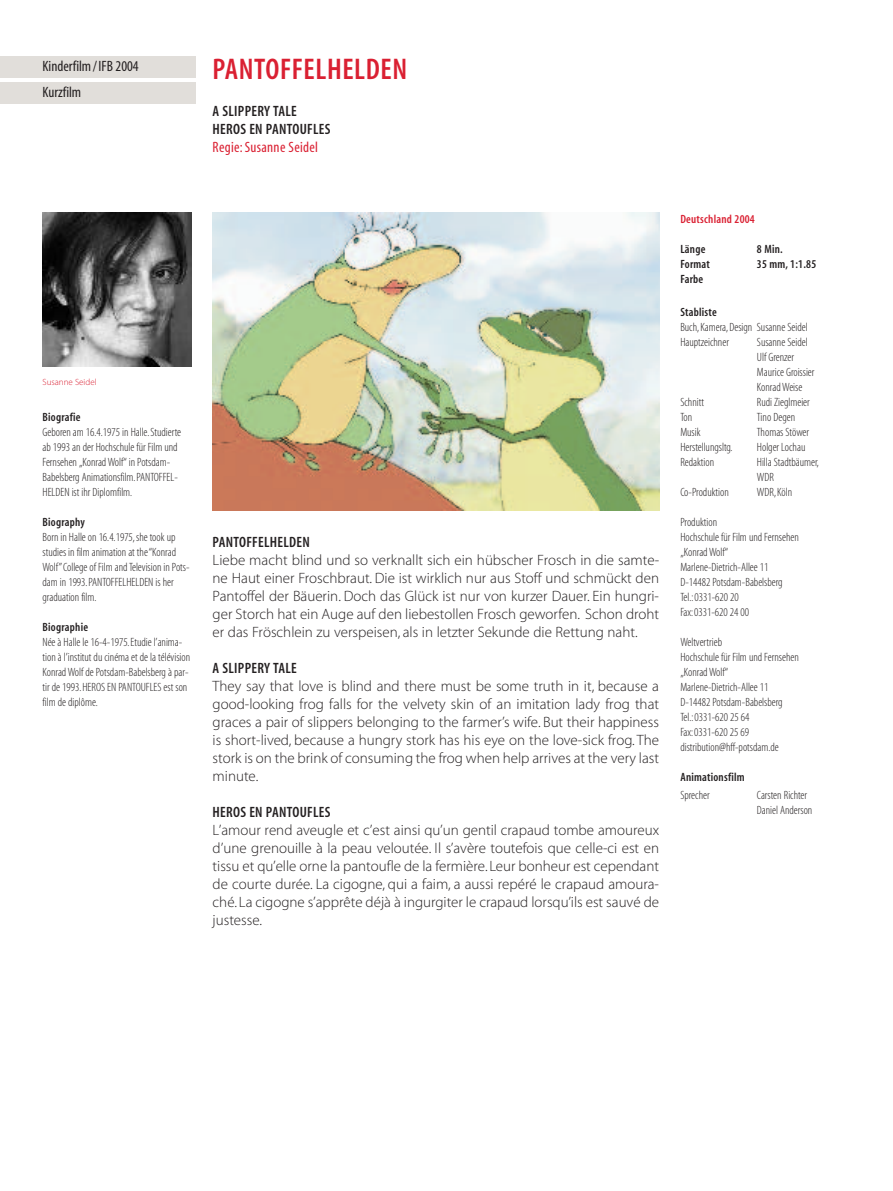
<style>
.page{position:relative;width:893px;height:1191px;background:#fff}
.page>*{position:absolute;margin:0;border:0;box-sizing:border-box;transform-origin:0 0}
.t1{font:30px "Myriad MM 565 300";letter-spacing:.02em;color:#da2032}
.t2{font:15px/18px "Myriad MM 215 600";color:#231f20;text-align:justify}
.t3{font:15px/18px "Myriad MM 565 300";letter-spacing:.02em;color:#231f20}
.t4{font:15px/25.5px "Myriad MM 400 300";color:#231f20}
.t5{font:15px "Myriad MM 400 300";letter-spacing:.02em;color:#da2032}
.t6{font:12px/15px "Myriad MM 215 300";color:#231f20}
.t7{font:12px "Myriad MM 565 300";letter-spacing:.02em;color:#231f20}
.t8{font:12px "Myriad MM 565 300";letter-spacing:.02em;color:#da2032}
.t9{font:9px "Myriad MM 215 600";color:#da2032}
</style>
<div class="page">
<svg style="left:0;top:56px;width:660px;height:455px"></svg>
<p class="t4" style="left:43px;top:55px;width:98px">Kinderfilm /IFB 2004<br>Kurzfilm</p>
<h1 class="t1" style="left:213px;top:58px;width:196px">PANTOFFELHELDEN</h1>
<p class="t3" style="left:213px;top:103px;width:119px">A SLIPPERY TALE<br>HEROS EN PANTOUFLES</p>
<p class="t5" style="left:213px;top:141px;width:107px">Regie: Susanne Seidel</p>
<p class="t9" style="left:43px;top:378px;width:56px">Susanne Seidel</p>
<p class="t7" style="left:43px;top:412px;width:40px">Biografie</p>
<p class="t6" style="left:43px;top:425px;width:140px">Geboren am 16.4.1975 in Halle.Studierte ab 1993 an der Hochschule für Film und Fernsehen „Konrad Wolf“ in Potsdam-Babelsberg Animationsfilm.PANTOFFEL-HELDEN ist ihr Diplomfilm.</p>
<p class="t7" style="left:43px;top:517px;width:44px">Biography</p>
<p class="t6" style="left:43px;top:530px;width:149px">Born in Halle on 16.4.1975,she took up studies in film animation at the “Konrad Wolf”College of Film and Television in Pots&shy;dam in 1993.PANTOFFELHELDEN is her graduation film.</p>
<p class="t7" style="left:43px;top:622px;width:47px">Biographie</p>
<p class="t6" style="left:43px;top:635px;width:149px">Née à Halle le 16-4-1975.Etudie l’anima&shy;tion à l’institut du cinéma et de la télévision Konrad Wolf de Potsdam-Babelsberg à par&shy;tir de 1993.HEROS EN PANTOUFLES est son film de diplôme.</p>
<p class="t3" style="left:213px;top:534px;width:99px">PANTOFFELHELDEN</p>
<p class="t2" style="left:213px;top:552px;width:448px">Liebe macht blind und so verknallt sich ein hübscher Frosch in die samte&shy;ne Haut einer Froschbraut. Die ist wirklich nur aus Stoff und schmückt den Pantoffel der Bäuerin. Doch das Glück ist nur von kurzer Dauer. Ein hungri&shy;ger Storch hat ein Auge auf den liebestollen Frosch geworfen. Schon droht er das Fröschlein zu verspeisen, als in letzter Sekunde die Rettung naht.</p>
<p class="t3" style="left:213px;top:660px;width:86px">A SLIPPERY TALE</p>
<p class="t2" style="left:213px;top:678px;width:448px">They say that love is blind and there must be some truth in it, because a good-looking frog falls for the velvety skin of an imitation lady frog that graces a pair of slippers belonging to the farmer’s wife. But their happiness is short-lived, because a hungry stork has his eye on the love-sick frog. The stork is on the brink of consuming the frog when help arrives at the very last minute.</p>
<p class="t3" style="left:213px;top:804px;width:119px">HEROS EN PANTOUFLES</p>
<p class="t2" style="left:213px;top:822px;width:448px">L’amour rend aveugle et c’est ainsi qu’un gentil crapaud tombe amoureux d’une grenouille à la peau veloutée. Il s’avère toutefois que celle-ci est en tissu et qu’elle orne la pantoufle de la fermière. Leur bonheur est cependant de courte durée. La cigogne, qui a faim, a aussi repéré le crapaud amoura&shy;ché. La cigogne s’apprête déjà à ingurgiter le crapaud lorsqu’ils est sauvé de justesse.</p>
<p class="t8" style="left:680px;top:215px;width:76px">Deutschland 2004</p>
<p class="t7" style="left:680px;top:245px;width:27px">Länge</p>
<p class="t7" style="left:757px;top:245px;width:27px">8 Min.</p>
<p class="t7" style="left:680px;top:260px;width:31px">Format</p>
<p class="t7" style="left:757px;top:260px;width:61px">35 mm, 1:1.85</p>
<p class="t7" style="left:680px;top:275px;width:24px">Farbe</p>
<p class="t7" style="left:680px;top:308px;width:38px">Stabliste</p>
<p class="t6" style="left:680px;top:320px;width:129px">Buch,Kamera,Design Susanne Seidel<br>Hauptzeichner</p>
<p class="t6" style="left:757px;top:335px;width:59px">Susanne Seidel<br>Ulf Grenzer<br>Maurice Groissier<br>Konrad Weise</p>
<p class="t6" style="left:680px;top:395px;width:25px">Schnitt</p>
<p class="t6" style="left:757px;top:395px;width:54px">Rudi Zieglmeier</p>
<p class="t6" style="left:680px;top:410px;width:13px">Ton</p>
<p class="t6" style="left:757px;top:410px;width:40px">Tino Degen</p>
<p class="t6" style="left:680px;top:425px;width:22px">Musik</p>
<p class="t6" style="left:757px;top:425px;width:54px">Thomas Stöwer</p>
<p class="t6" style="left:680px;top:440px;width:54px">Herstellungsltg.</p>
<p class="t6" style="left:757px;top:440px;width:50px">Holger Lochau</p>
<p class="t6" style="left:680px;top:455px;width:35px">Redaktion</p>
<p class="t6" style="left:757px;top:455px;width:63px">Hilla Stadtbäumer,<br>WDR</p>
<p class="t6" style="left:680px;top:485px;width:50px">Co-Produktion</p>
<p class="t6" style="left:757px;top:485px;width:37px">WDR,Köln</p>
<p class="t6" style="left:680px;top:515px;width:120px">Produktion<br>Hochschule für Film und Fernsehen „Konrad Wolf“<br>Marlene-Dietrich-Allee 11<br>D-14482 Potsdam-Babelsberg<br>Tel.:0331-620 20<br>Fax:0331-620 24 00</p>
<p class="t6" style="left:680px;top:635px;width:120px">Weltvertrieb<br>Hochschule für Film und Fernsehen „Konrad Wolf“<br>Marlene-Dietrich-Allee 11<br>D-14482 Potsdam-Babelsberg<br>Tel.:0331-620 25 64<br>Fax:0331-620 25 69 distribution@hff-potsdam.de</p>
<p class="t7" style="left:680px;top:773px;width:66px">Animationsfilm</p>
<p class="t6" style="left:680px;top:788px;width:31px">Sprecher</p>
<p class="t6" style="left:757px;top:788px;width:57px">Carsten Richter<br>Daniel Anderson</p>
</div>
